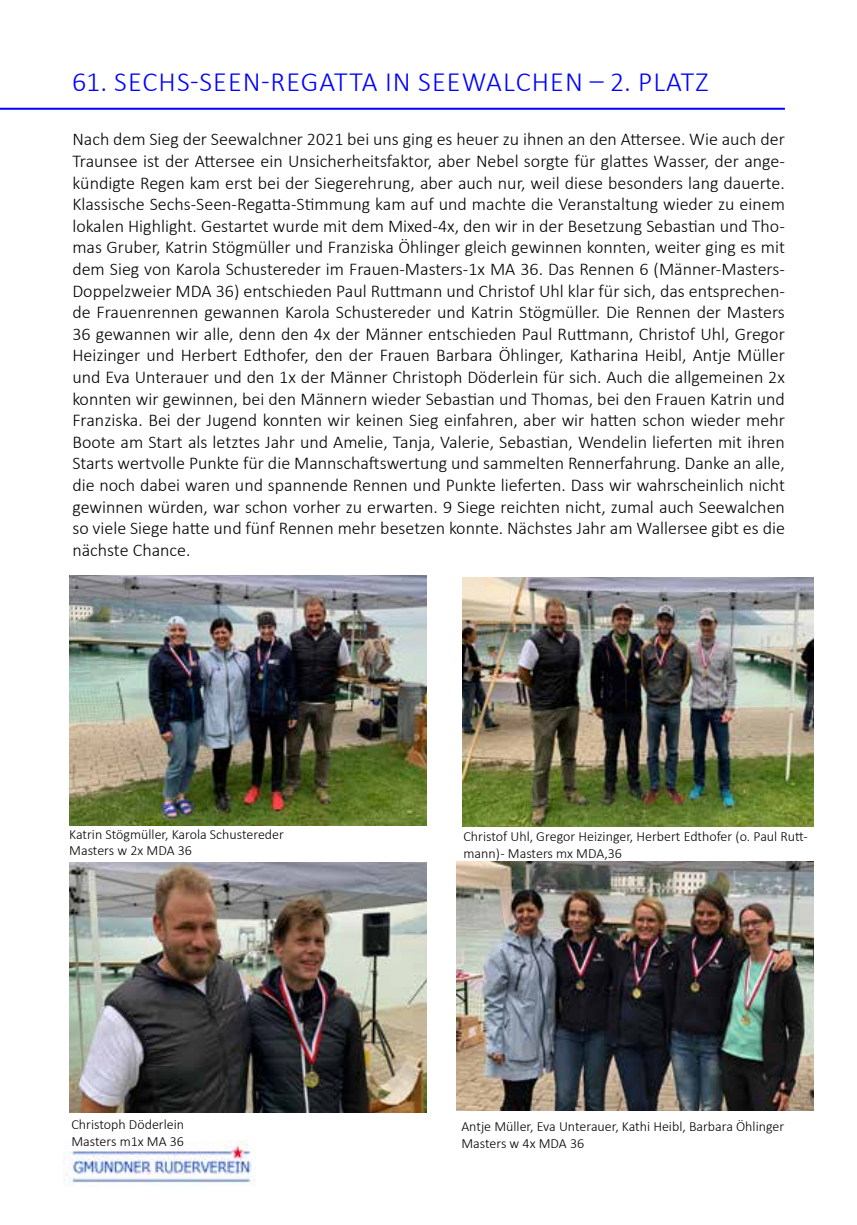
<style>
.page{position:relative;width:857px;height:1225px;background:#fff}
.page>*{position:absolute;margin:0;border:0;box-sizing:border-box;transform-origin:0 0}
.t1{font:300 28px "Calibri";letter-spacing:.04em;color:#00f}
.t2{font:300 18px/21.6px "Calibri";color:#000;text-align:justify}
.t3{font:300 14px/16.8px "Calibri";color:#000}
</style>
<div class="page">
<hr style="left:0;top:108px;width:784px;height:2px;background:#00f">
<img style="left:63px;top:1140px;width:193px;height:46px">
<img style="left:70px;top:575px;width:356px;height:250px">
<img style="left:462px;top:577px;width:350px;height:249px">
<img style="left:70px;top:862px;width:356px;height:250px">
<img style="left:456px;top:861px;width:356px;height:249px">
<h1 class="t1" style="left:72px;top:64px;width:637px">61. SECHS-SEEN-REGATTA IN SEEWALCHEN – 2. PLATZ</h1>
<p class="t2" style="left:72px;top:128px;width:713px">Nach dem Sieg der Seewalchner 2021 bei uns ging es heuer zu ihnen an den Attersee. Wie auch der Traunsee ist der Attersee ein Unsicherheitsfaktor, aber Nebel sorgte für glattes Wasser, der ange&shy;kündigte Regen kam erst bei der Siegerehrung, aber auch nur, weil diese besonders lang dauerte.<br>Klassische Sechs-Seen-Regatta-Stimmung kam auf und machte die Veranstaltung wieder zu einem lokalen Highlight. Gestartet wurde mit dem Mixed-4x, den wir in der Besetzung Sebastian und Tho&shy;mas Gruber, Katrin Stögmüller und Franziska Öhlinger gleich gewinnen konnten, weiter ging es mit dem Sieg von Karola Schustereder im Frauen-Masters-1x MA 36. Das Rennen 6 (Männer-Masters-Doppelzweier MDA 36) entschieden Paul Ruttmann und Christof Uhl klar für sich, das entsprechen&shy;de Frauenrennen gewannen Karola Schustereder und Katrin Stögmüller. Die Rennen der Masters 36 gewannen wir alle, denn den 4x der Männer entschieden Paul Ruttmann, Christof Uhl, Gregor Heizinger und Herbert Edthofer, den der Frauen Barbara Öhlinger, Katharina Heibl, Antje Müller und Eva Unterauer und den 1x der Männer Christoph Döderlein für sich. Auch die allgemeinen 2x konnten wir gewinnen, bei den Männern wieder Sebastian und Thomas, bei den Frauen Katrin und Franziska. Bei der Jugend konnten wir keinen Sieg einfahren, aber wir hatten schon wieder mehr Boote am Start als letztes Jahr und Amelie, Tanja, Valerie, Sebastian, Wendelin lieferten mit ihren Starts wertvolle Punkte für die Mannschaftswertung und sammelten Rennerfahrung. Danke an alle, die noch dabei waren und spannende Rennen und Punkte lieferten. Dass wir wahrscheinlich nicht gewinnen würden, war schon vorher zu erwarten. 9 Siege reichten nicht, zumal auch Seewalchen so viele Siege hatte und fünf Rennen mehr besetzen konnte. Nächstes Jahr am Wallersee gibt es die nächste Chance.</p>
<p class="t3" style="left:69px;top:825px;width:216px">Katrin Stögmüller, Karola Schustereder<br>Masters w 2x MDA 36</p>
<p class="t3" style="left:463px;top:828px;width:345px">Christof Uhl, Gregor Heizinger, Herbert Edthofer (o. Paul Rutt&shy;mann) - Masters mx MDA,36</p>
<p class="t3" style="left:71px;top:1116px;width:114px">Christoph Döderlein<br>Masters m1x MA 36</p>
<p class="t3" style="left:461px;top:1118px;width:324px">Antje Müller, Eva Unterauer, Kathi Heibl, Barbara Öhlinger<br>Masters w 4x MDA 36</p>
</div>
